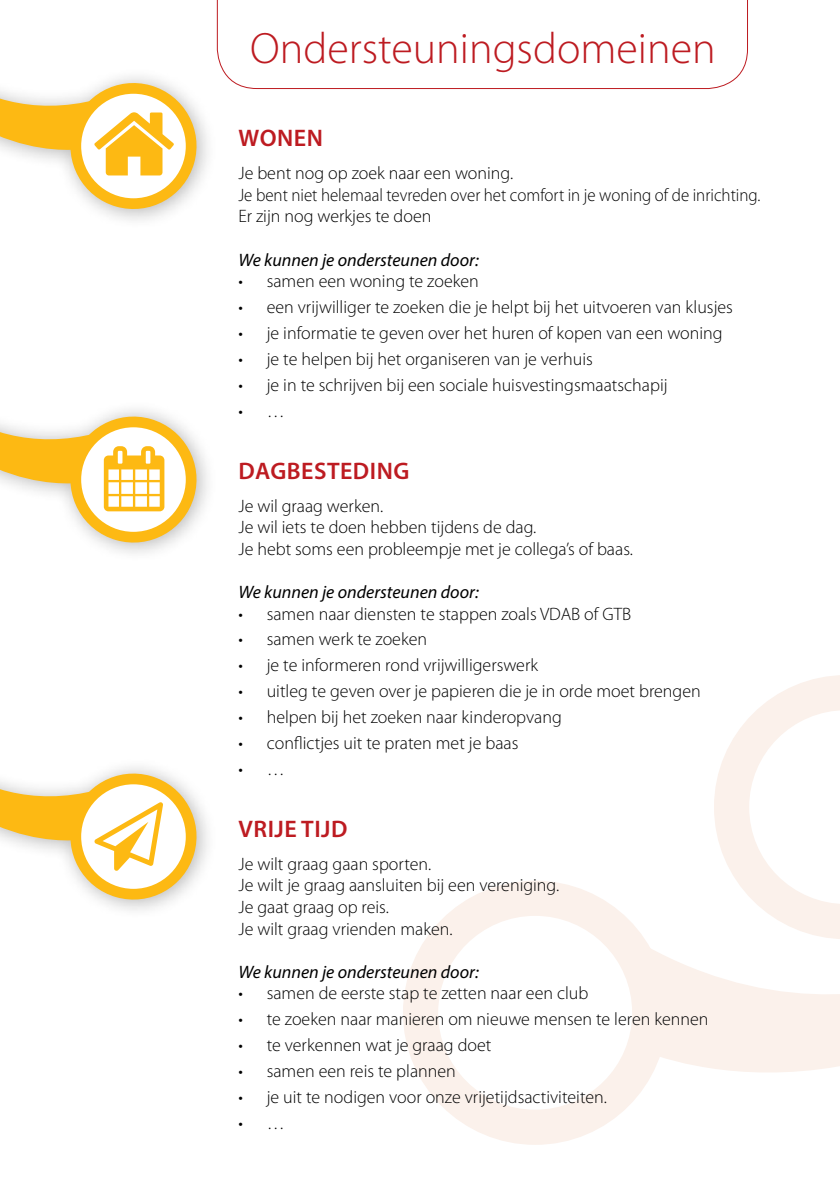
<style>
.page{position:relative;width:840px;height:1191px;background:#fff}
.page>*{position:absolute;margin:0;border:0;box-sizing:border-box;transform-origin:0 0}
.t1{font:300 44px "Myriad Pro";color:#bd1b21}
.t2{font:600 24px "Myriad Pro";letter-spacing:.02em;color:#bd1b21}
.t3{font:300 18px/21.6px "Myriad Pro";color:#000}
.t4{font:italic 18px "Myriad Pro";color:#000}
</style>
<div class="page">
<div style="left:403px;top:880px;width:264px;height:264px;background:#fbf1eb;border-radius:50%"></div>
<svg style="left:714px;top:675px;width:125px;height:193px"></svg>
<div style="left:444px;top:922px;width:181px;height:181px;background:#fff;border-radius:50%"></div>
<div style="left:438px;top:916px;width:193px;height:193px;border:13px solid #fff;border-radius:50%"></div>
<svg style="left:634px;top:868px;width:205px;height:232px"></svg>
<svg style="left:217px;top:0;width:530px;height:89px"></svg>
<svg style="left:0;top:76px;width:203px;height:140px"></svg>
<svg style="left:0;top:409px;width:203px;height:140px"></svg>
<svg style="left:0;top:767px;width:203px;height:139px"></svg>
<h1 class="t1" style="left:250px;top:21px;width:466px">Ondersteuningsdomeinen</h1>
<h2 class="t2" style="left:238px;top:123px;width:86px">WONEN</h2>
<p class="t3" style="left:238px;top:162px;width:523px">Je bent nog op zoek naar een woning.<br>Je bent niet helemaal tevreden over het comfort in je woning of de inrichting.<br>Er zijn nog werkjes te doen</p>
<p class="t4" style="left:238px;top:248px;width:242px">We kunnen je ondersteunen door:</p>
<p class="t3" style="left:238px;top:270px;width:242px">• samen een woning te zoeken</p>
<p class="t3" style="left:238px;top:296px;width:496px">• een vrijwilliger te zoeken die je helpt bij het uitvoeren van klusjes</p>
<p class="t3" style="left:238px;top:322px;width:485px">• je informatie te geven over het huren of kopen van een woning</p>
<p class="t3" style="left:238px;top:348px;width:356px">• je te helpen bij het organiseren van je verhuis</p>
<p class="t3" style="left:238px;top:374px;width:430px">• je in te schrijven bij een sociale huisvestingsmaatschapij</p>
<p class="t3" style="left:238px;top:399px;width:48px">• …</p>
<h2 class="t2" style="left:238px;top:455px;width:172px">DAGBESTEDING</h2>
<p class="t3" style="left:238px;top:494px;width:396px">Je wil graag werken.<br>Je wil iets te doen hebben tijdens de dag.<br>Je hebt soms een probleempje met je collega’s of baas.</p>
<p class="t4" style="left:238px;top:581px;width:242px">We kunnen je ondersteunen door:</p>
<p class="t3" style="left:238px;top:602px;width:394px">• samen naar diensten te stappen zoals VDAB of GTB</p>
<p class="t3" style="left:238px;top:628px;width:190px">• samen werk te zoeken</p>
<p class="t3" style="left:238px;top:654px;width:301px">• je te informeren rond vrijwilligerswerk</p>
<p class="t3" style="left:238px;top:680px;width:463px">• uitleg te geven over je papieren die je in orde moet brengen</p>
<p class="t3" style="left:238px;top:706px;width:325px">• helpen bij het zoeken naar kinderopvang</p>
<p class="t3" style="left:238px;top:732px;width:281px">• conflictjes uit te praten met je baas</p>
<p class="t3" style="left:238px;top:758px;width:48px">• …</p>
<h2 class="t2" style="left:238px;top:813px;width:108px">VRIJE TIJD</h2>
<p class="t3" style="left:238px;top:852px;width:322px">Je wilt graag gaan sporten.<br>Je wilt je graag aansluiten bij een vereniging.<br>Je gaat graag op reis.<br>Je wilt graag vrienden maken.</p>
<p class="t4" style="left:238px;top:960px;width:242px">We kunnen je ondersteunen door:</p>
<p class="t3" style="left:238px;top:982px;width:351px">• samen de eerste stap te zetten naar een club</p>
<p class="t3" style="left:238px;top:1008px;width:471px">• te zoeken naar manieren om nieuwe mensen te leren kennen</p>
<p class="t3" style="left:238px;top:1034px;width:254px">• te verkennen wat je graag doet</p>
<p class="t3" style="left:238px;top:1060px;width:219px">• samen een reis te plannen</p>
<p class="t3" style="left:238px;top:1085px;width:370px">• je uit te nodigen voor onze vrijetijdsactiviteiten.</p>
<p class="t3" style="left:238px;top:1111px;width:48px">• …</p>
</div>
